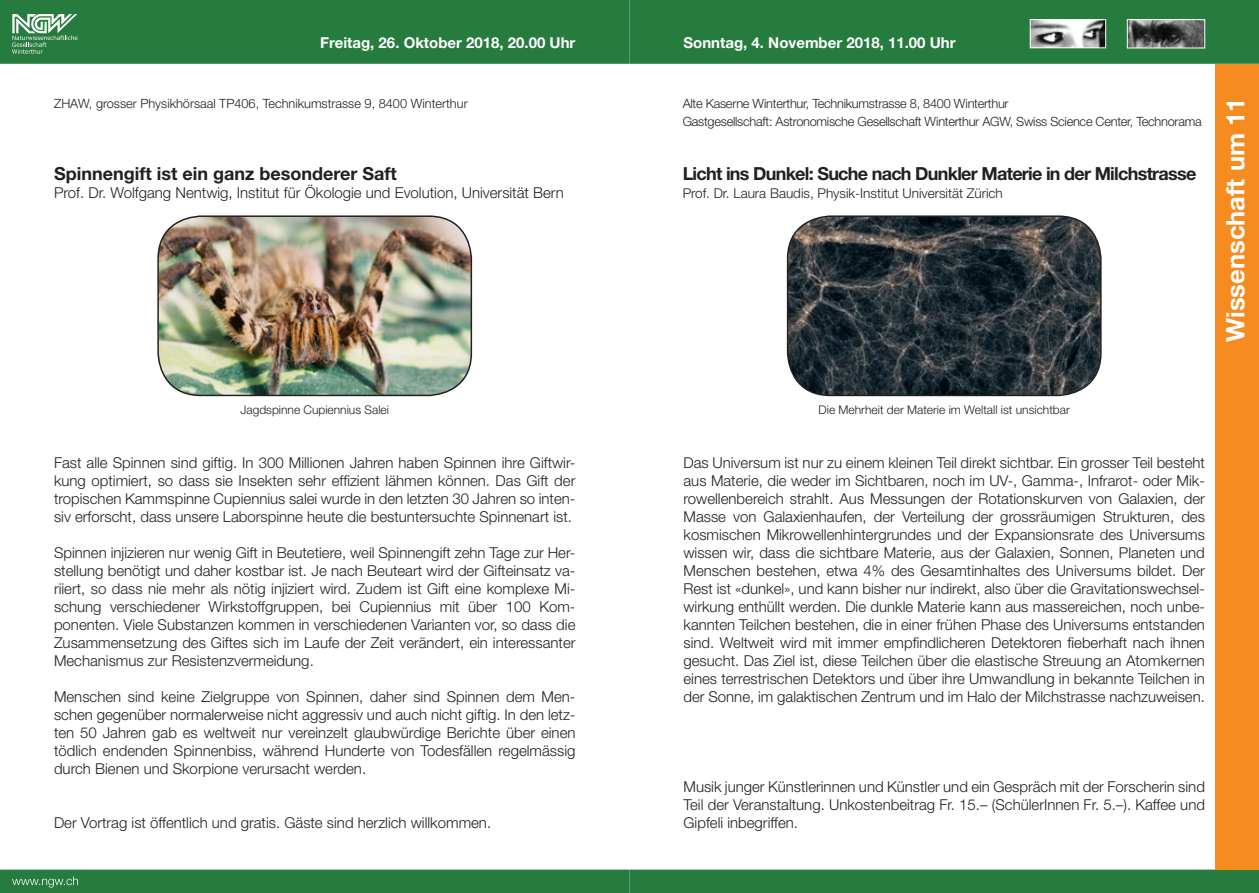
<style>
.page{position:relative;width:1259px;height:893px;background:#fff}
.page>*{position:absolute;margin:0;border:0;box-sizing:border-box;transform-origin:0 0}
.GS_Exkursionen{font:700 25.5px "Helvetica Neue";color:#fff}
.GS_Vortragstext_Kopf{font:700 18px "Helvetica Neue";letter-spacing:-.04em;color:#231f20}
.GS_Vortrag_Titel{font:700 18px "Helvetica Neue";color:#231f20}
.GS_Vortragstext{font:300 15px/18px "Helvetica Neue";color:#231f20;text-align:justify}
.t1{font:700 15px "Helvetica Neue";color:#fff}
.GS_Vortragstext-2{font:300 13.5px "Helvetica Neue";color:#231f20}
.GS_Vortragstext_Kopf-2{font:300 12.75px "Helvetica Neue";letter-spacing:-.02em;color:#231f20}
.GS_Vortragstext_Kopf-3{font:300 12.75px "Helvetica Neue";color:#231f20}
.GS_Vortragstext-3{font:300 12px "Helvetica Neue";color:#231f20}
</style>
<div class="page">
<div style="left:0;top:0;width:1259px;height:64px;background:#267b3f"></div>
<img style="left:1032px;top:21px;width:72px;height:25px">
<div style="left:1030px;top:19px;width:76px;height:29px;border:1px solid #fff"></div>
<img style="left:1129px;top:21px;width:74px;height:25px">
<div style="left:1127px;top:19px;width:78px;height:29px;border:1px solid #fff"></div>
<div style="left:0;top:870px;width:1259px;height:23px;background:#267b3f"></div>
<div style="left:1215px;top:64px;width:44px;height:806px;background:#f68b1f"></div>
<img style="left:159px;top:216px;width:312px;height:179px">
<div style="left:157px;top:215px;width:315px;height:181px;border:2px solid #231f20;border-radius:43px"></div>
<img style="left:787px;top:216px;width:314px;height:179px">
<div style="left:787px;top:215px;width:314px;height:181px;border:2px solid #231f20;border-radius:43px"></div>
<p class="t1" style="left:320px;top:34px;width:257px">Freitag, 26. Oktober 2018, 20.00 Uhr</p>
<p class="t1" style="left:683px;top:34px;width:274px">Sonntag, 4. November 2018, 11.00 Uhr</p>
<p class="GS_Vortragstext_Kopf-3" style="left:54px;top:96px;width:415px">ZHAW, grosser Physikhörsaal TP406, Technikumstrasse 9, 8400 Winterthur</p>
<p class="GS_Vortrag_Titel" style="left:54px;top:162px;width:344px">Spinnengift ist ein ganz besonderer Saft</p>
<p class="GS_Vortragstext" style="left:54px;top:183px;width:511px">Prof. Dr. Wolfgang Nentwig, Institut für Ökologie und Evolution, Universität Bern</p>
<p class="GS_Vortragstext_Kopf-2" style="left:682px;top:96px;width:327px">Alte Kaserne Winterthur, Technikumstrasse 8, 8400 Winterthur</p>
<p class="GS_Vortragstext_Kopf-2" style="left:682px;top:114px;width:520px">Gastgesellschaft: Astronomische Gesellschaft Winterthur AGW, Swiss Science Center, Technorama</p>
<p class="GS_Vortragstext_Kopf" style="left:682px;top:162px;width:515px">Licht ins Dunkel: Suche nach Dunkler Materie in der Milchstrasse</p>
<p class="GS_Vortragstext-2" style="left:682px;top:185px;width:322px">Prof. Dr. Laura Baudis, Physik-Institut Universität Zürich</p>
<p class="GS_Exkursionen" style="left:1219px;top:342px;width:246px;rotate:-90deg">Wissenschaft um 11</p>
<p class="GS_Vortragstext-3" style="left:240px;top:402px;width:150px">Jagdspinne Cupiennius Salei</p>
<p class="GS_Vortragstext" style="left:54px;top:453px;width:523px">Fast alle Spinnen sind giftig. In 300 Millionen Jahren haben Spinnen ihre Giftwir&shy;kung optimiert, so dass sie Insekten sehr effizient lähmen können. Das Gift der tropischen Kammspinne Cupiennius salei wurde in den letzten 30 Jahren so inten&shy;siv erforscht, dass unsere Laborspinne heute die bestuntersuchte Spinnenart ist.</p>
<p class="GS_Vortragstext" style="left:54px;top:543px;width:523px">Spinnen injizieren nur wenig Gift in Beutetiere, weil Spinnengift zehn Tage zur Her&shy;stellung benötigt und daher kostbar ist. Je nach Beuteart wird der Gifteinsatz va&shy;riiert, so dass nie mehr als nötig injiziert wird. Zudem ist Gift eine komplexe Mi&shy;schung verschiedener Wirkstoffgruppen, bei Cupiennius mit über 100 Kom&shy;ponenten. Viele Substanzen kommen in verschiedenen Varianten vor, so dass die Zusammensetzung des Giftes sich im Laufe der Zeit verändert, ein interessanter Mechanismus zur Resistenzvermeidung.</p>
<p class="GS_Vortragstext" style="left:54px;top:687px;width:523px">Menschen sind keine Zielgruppe von Spinnen, daher sind Spinnen dem Men&shy;schen gegenüber normalerweise nicht aggressiv und auch nicht giftig. In den letz&shy;ten 50 Jahren gab es weltweit nur vereinzelt glaubwürdige Berichte über einen tödlich endenden Spinnenbiss, während Hunderte von Todesfällen regelmässig durch Bienen und Skorpione verursacht werden.</p>
<p class="GS_Vortragstext" style="left:54px;top:813px;width:439px">Der Vortrag ist öffentlich und gratis. Gäste sind herzlich willkommen.</p>
<p class="GS_Vortragstext-3" style="left:818px;top:402px;width:253px">Die Mehrheit der Materie im Weltall ist unsichtbar</p>
<p class="GS_Vortragstext" style="left:683px;top:453px;width:523px">Das Universum ist nur zu einem kleinen Teil direkt sichtbar. Ein grosser Teil besteht aus Materie, die weder im Sichtbaren, noch im UV-, Gamma-, Infrarot- oder Mik&shy;rowellenbereich strahlt. Aus Messungen der Rotationskurven von Galaxien, der Masse von Galaxienhaufen, der Verteilung der grossräumigen Strukturen, des kosmischen Mikrowellenhintergrundes und der Expansionsrate des Universums wissen wir, dass die sichtbare Materie, aus der Galaxien, Sonnen, Planeten und Menschen bestehen, etwa 4% des Gesamtinhaltes des Universums bildet. Der Rest ist «dunkel», und kann bisher nur indirekt, also über die Gravitationswechsel&shy;wirkung enthüllt werden. Die dunkle Materie kann aus massereichen, noch unbe&shy;kannten Teilchen bestehen, die in einer frühen Phase des Universums entstanden sind. Weltweit wird mit immer empfindlicheren Detektoren fieberhaft nach ihnen gesucht. Das Ziel ist, diese Teilchen über die elastische Streuung an Atomkernen eines terrestrischen Detektors und über ihre Umwandlung in bekannte Teilchen in der Sonne, im galaktischen Zentrum und im Halo der Milchstrasse nachzuweisen.</p>
<p class="GS_Vortragstext" style="left:683px;top:777px;width:523px">Musik junger Künstlerinnen und Künstler und ein Gespräch mit der Forscherin sind Teil der Veranstaltung. Unkostenbeitrag Fr. 15.– (SchülerInnen Fr. 5.–). Kaffee und Gipfeli inbegriffen.</p>
</div>
